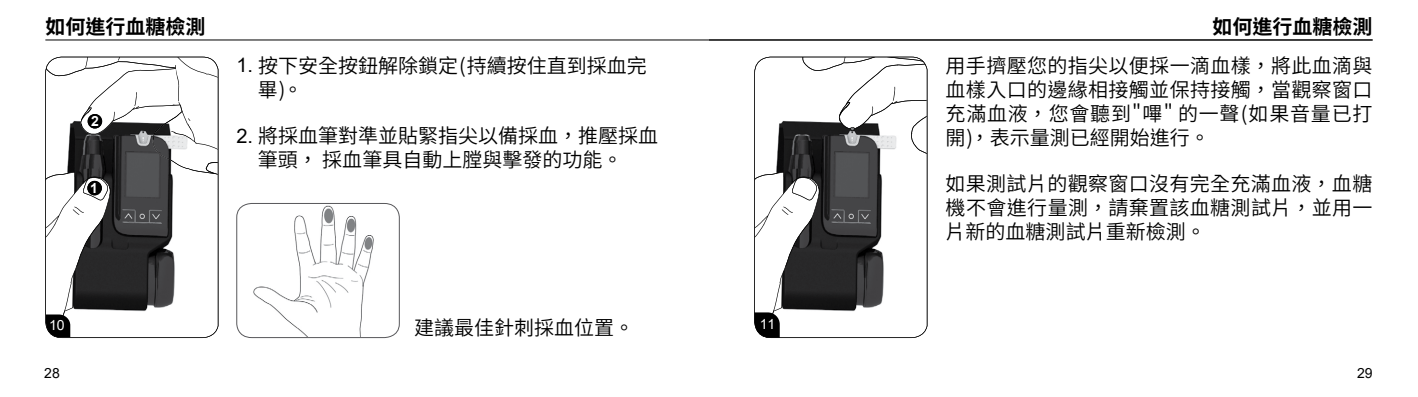
<style>
.page{position:relative;width:1418px;height:397px;background:#fff}
.page>*{position:absolute;margin:0;border:0;box-sizing:border-box;transform-origin:0 0}
.t1{font:20px/24px "Source Han Sans TC";color:#000}
.t2{font:700 20px "Source Han Sans TC";color:#000}
.t3{font:14px "Arial";color:#000}
.t4{font:14px "Arial";color:#fff}
.t5{font:700 14px "Arial";color:#fff}
.s1{font-family:"Arial"}
</style>
<div class="page">
<hr style="left:709px;top:40px;width:663px;height:1px;background:#000">
<hr style="left:45px;top:40px;width:664px;height:1px;background:#000">
<svg style="left:45px;top:57px;width:173px;height:281px"></svg>
<div style="left:88px;top:114px;width:14px;height:15px;background:#000;border-radius:50%"></div>
<div style="left:87px;top:181px;width:15px;height:14px;background:#000;border-radius:50%"></div>
<img style="left:253px;top:205px;width:121px;height:131px">
<div style="left:236px;top:203px;width:164px;height:135px;border:1px solid #58585b;border-radius:15px"></div>
<svg style="left:754px;top:57px;width:173px;height:281px"></svg>
<p class="t2" style="left:45px;top:15px;width:161px">如何進行血糖檢測</p>
<p class="t5" style="left:91px;top:111px;width:9px">2</p>
<p class="t5" style="left:90px;top:178px;width:9px">1</p>
<p class="t1" style="left:258px;top:54px;width:390px;text-indent:-22px"><span class="s1">1.</span> 按下安全按鈕解除鎖定(持續按住直到採血完畢)。</p>
<p class="t1" style="left:258px;top:124px;width:402px;text-indent:-22px"><span class="s1">2.</span> 將採血筆對準並貼緊指尖以備採血，推壓採血筆頭，採血筆具自動上膛與擊發的功能。</p>
<p class="t4" style="left:49px;top:315px;width:17px">10</p>
<p class="t3" style="left:44px;top:363px;width:17px">28</p>
<p class="t1" style="left:414px;top:316px;width:221px">建議最佳針刺採血位置。</p>
<p class="t4" style="left:759px;top:314px;width:17px">11</p>
<p class="t2" style="left:1212px;top:15px;width:161px">如何進行血糖檢測</p>
<p class="t1" style="left:945px;top:54px;width:428px;text-align:justify">用手擠壓您的指尖以便採一滴血樣，將此血滴與血樣入口的邊緣相接觸並保持接觸，當觀察窗口充滿血液，您會聽到"嗶" 的一聲(如果音量已打開)，表示量測已經開始進行。</p>
<p class="t1" style="left:945px;top:172px;width:428px;text-align:justify">如果測試片的觀察窗口沒有完全充滿血液，血糖機不會進行量測，請棄置該血糖測試片，並用一片新的血糖測試片重新檢測。</p>
<p class="t3" style="left:1356px;top:363px;width:17px">29</p>
</div>
